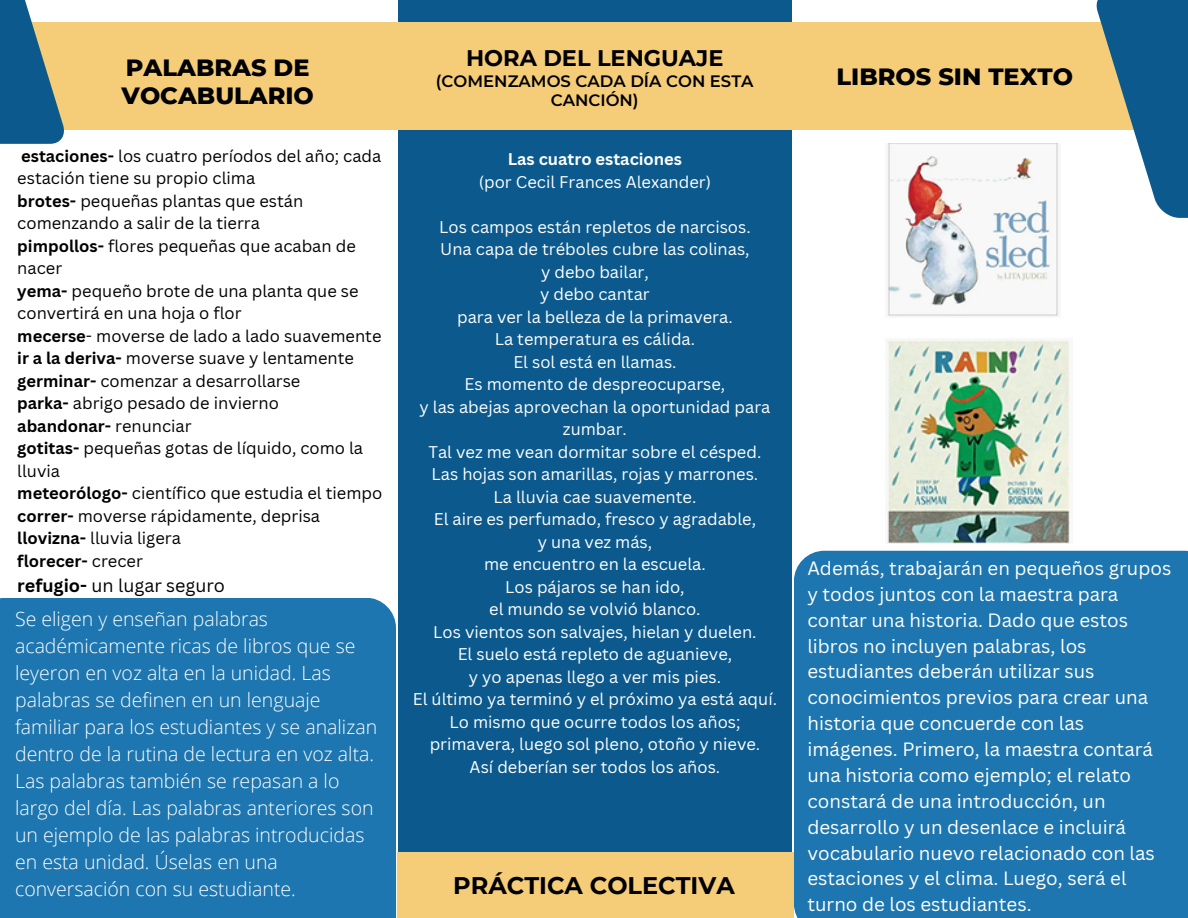
<style>
.page{position:relative;width:1188px;height:918px;background:#fff}
.page>*{position:absolute;margin:0;border:0;box-sizing:border-box;transform-origin:0 0}
.t1{font:800 24px/28.2px "Montserrat";color:#000}
.t2{font:700 24px "Montserrat";color:#000}
.t3{font:700 24px "Montserrat";color:#fff}
.t4{font:700 22.5px "Montserrat";color:#000}
.t5{font:300 19.5px/27px "Open Sans";color:#fff}
.t6{font:18.75px/25.8px "Canva Sans";color:#fff}
.t7{font:18px "Canva Sans";color:#000}
.t8{font:16.5px/22.5px "Canva Sans";color:#fff;text-align:center}
.t9{font:16.5px/22.5px "Canva Sans";color:#000}
.t10{font:700 16.5px "Canva Sans";color:#000}
.t11{font:600 16.5px/19.2px "Montserrat";color:#000;text-align:center}
.t12{font:700 16.5px "Canva Sans";color:#fff}
.s1{font-weight:700}
.s2{font-weight:400}
</style>
<div class="page">
<div style="left:398px;top:0;width:394px;height:886px;background:#0c5a8d"></div>
<div style="left:0;top:598px;width:396px;height:320px;background:#1d76af"></div>
<div style="left:398px;top:853px;width:396px;height:65px;background:#f5cd79"></div>
<div style="left:0;top:22px;width:1188px;height:108px;background:#f5cd79"></div>
<svg style="left:0;top:0;width:64px;height:144px"></svg>
<div style="left:794px;top:551px;width:394px;height:367px;background:#1d76af"></div>
<svg style="left:1097px;top:0;width:91px;height:218px"></svg>
<img style="left:888px;top:144px;width:170px;height:172px">
<img style="left:887px;top:340px;width:183px;height:203px">
<p class="t1" style="left:122px;top:54px;width:194px">PALABRAS DE<br>VOCABULARIO</p>
<p class="t9" style="left:17px;top:144px;width:366px"><span class="s1">estaciones-</span> los cuatro períodos del año; cada estación tiene su propio clima</p>
<p class="t9" style="left:17px;top:189px;width:288px"><span class="s1">brotes-</span> pequeñas plantas que están comenzando a salir de la tierra</p>
<p class="t9" style="left:17px;top:234px;width:340px"><span class="s1">pimpollos-</span> flores pequeñas que acaban de nacer</p>
<p class="t9" style="left:17px;top:279px;width:343px"><span class="s1">yema-</span> pequeño brote de una planta que se convertirá en una hoja o flor</p>
<p class="t9" style="left:17px;top:324px;width:366px"><span class="s1">mecerse</span>- moverse de lado a lado suavemente</p>
<p class="t9" style="left:17px;top:347px;width:338px"><span class="s1">ir a la deriva-</span> moverse suave y lentamente</p>
<p class="t9" style="left:17px;top:369px;width:285px"><span class="s1">germinar-</span> comenzar a desarrollarse</p>
<p class="t9" style="left:17px;top:392px;width:263px"><span class="s1">parka-</span> abrigo pesado de invierno</p>
<p class="t10" style="left:17px;top:414px;width:176px">abandonar- <span class="s2">renunciar</span></p>
<p class="t9" style="left:17px;top:437px;width:347px"><span class="s1">gotitas-</span> pequeñas gotas de líquido, como la lluvia</p>
<p class="t9" style="left:17px;top:482px;width:366px"><span class="s1">meteorólogo-</span> científico que estudia el tiempo</p>
<p class="t9" style="left:17px;top:504px;width:304px"><span class="s1">correr-</span> moverse rápidamente, deprisa</p>
<p class="t9" style="left:17px;top:527px;width:165px"><span class="s1">llovizna-</span> lluvia ligera</p>
<p class="t10" style="left:17px;top:549px;width:127px">florecer- <span class="s2">crecer</span></p>
<p class="t7" style="left:17px;top:572px;width:209px"><span class="s1">refugio-</span> un lugar seguro</p>
<p class="t5" style="left:15px;top:605px;width:364px">Se eligen y enseñan palabras académicamente ricas de libros que se leyeron en voz alta en la unidad. Las palabras se definen en un lenguaje familiar para los estudiantes y se analizan dentro de la rutina de lectura en voz alta.<br>Las palabras también se repasan a lo largo del día. Las palabras anteriores son un ejemplo de las palabras introducidas en esta unidad. Úselas en una conversación con su estudiante.</p>
<p class="t4" style="left:466px;top:44px;width:259px">HORA DEL LENGUAJE</p>
<p class="t11" style="left:436px;top:72px;width:319px">(COMENZAMOS CADA DÍA CON ESTA<br>CANCIÓN)</p>
<p class="t12" style="left:508px;top:148px;width:176px">Las cuatro estaciones</p>
<p class="t8" style="left:479px;top:170px;width:234px">(por Cecil Frances Alexander)</p>
<p class="t8" style="left:439px;top:215px;width:313px">Los campos están repletos de narcisos.</p>
<p class="t8" style="left:440px;top:238px;width:311px">Una capa de tréboles cubre las colinas,</p>
<p class="t8" style="left:541px;top:260px;width:109px">y debo bailar,</p>
<p class="t8" style="left:540px;top:283px;width:111px">y debo cantar</p>
<p class="t8" style="left:457px;top:305px;width:277px">para ver la belleza de la primavera.</p>
<p class="t8" style="left:495px;top:328px;width:202px">La temperatura es cálida.</p>
<p class="t8" style="left:513px;top:350px;width:165px">El sol está en llamas.</p>
<p class="t8" style="left:465px;top:373px;width:262px">Es momento de despreocuparse,</p>
<p class="t8" style="left:419px;top:395px;width:352px">y las abejas aprovechan la oportunidad para zumbar.</p>
<p class="t8" style="left:428px;top:440px;width:334px">Tal vez me vean dormitar sobre el césped.</p>
<p class="t8" style="left:432px;top:463px;width:328px">Las hojas son amarillas, rojas y marrones.</p>
<p class="t8" style="left:493px;top:485px;width:204px">La lluvia cae suavemente.</p>
<p class="t8" style="left:434px;top:508px;width:324px">El aire es perfumado, fresco y agradable,</p>
<p class="t8" style="left:538px;top:530px;width:116px">y una vez más,</p>
<p class="t8" style="left:484px;top:553px;width:223px">me encuentro en la escuela.</p>
<p class="t8" style="left:505px;top:575px;width:181px">Los pájaros se han ido,</p>
<p class="t8" style="left:489px;top:598px;width:213px">el mundo se volvió blanco.</p>
<p class="t8" style="left:433px;top:620px;width:325px">Los vientos son salvajes, hielan y duelen.</p>
<p class="t8" style="left:458px;top:643px;width:276px">El suelo está repleto de aguanieve,</p>
<p class="t8" style="left:469px;top:665px;width:254px">y yo apenas llego a ver mis pies.</p>
<p class="t8" style="left:413px;top:688px;width:366px">El último ya terminó y el próximo ya está aquí.</p>
<p class="t8" style="left:449px;top:710px;width:293px">Lo mismo que ocurre todos los años;</p>
<p class="t8" style="left:430px;top:733px;width:332px">primavera, luego sol pleno, otoño y nieve.</p>
<p class="t8" style="left:470px;top:755px;width:252px">Así deberían ser todos los años.</p>
<p class="t2" style="left:453px;top:870px;width:283px">PRÁCTICA COLECTIVA</p>
<p class="t1" style="left:837px;top:62px;width:238px">LIBROS SIN TEXTO</p>
<p class="t6" style="left:807px;top:555px;width:365px">Además, trabajarán en pequeños grupos y todos juntos con la maestra para contar una historia. Dado que estos libros no incluyen palabras, los estudiantes deberán utilizar sus conocimientos previos para crear una historia que concuerde con las imágenes. Primero, la maestra contará una historia como ejemplo; el relato constará de una introducción, un desarrollo y un desenlace e incluirá vocabulario nuevo relacionado con las estaciones y el clima. Luego, será el turno de los estudiantes.</p>
<p class="t3" style="left:909px;top:763px;width:174px">UNIT THEMES</p>
</div>
